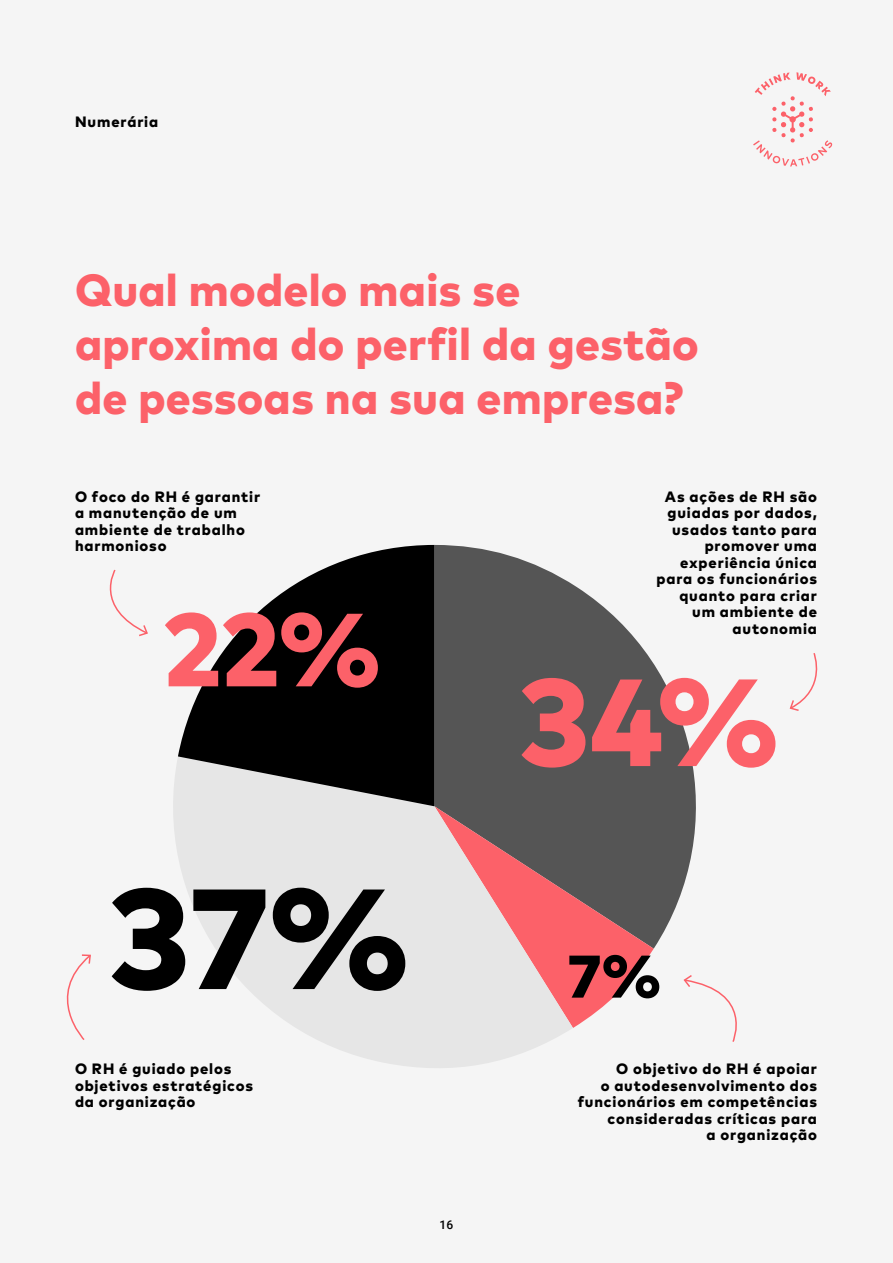
<style>
.page{position:relative;width:893px;height:1263px;background:#f5f5f5}
.page>*{position:absolute;margin:0;border:0;box-sizing:border-box;transform-origin:0 0}
.t1{font:800 142.2px "Mark";color:#000}
.t2{font:800 123.75px "Mark";color:#fc6169}
.t3{font:800 103.65px "Mark";color:#fc6169}
.t4{font:800 60px "Mark";color:#000}
.t5{font:800 45px/54px "Mark";letter-spacing:.005em;color:#fc6169}
.t6{font:800 15px/16.5px "Mark";letter-spacing:.055em;color:#000}
.t7{font:500 12px "Roboto";color:#000}
</style>
<div class="page">
<svg style="left:753px;top:72px;width:79px;height:95px"></svg>
<svg style="left:434px;top:545px;width:262px;height:403px;fill:#555"></svg>
<svg style="left:573px;top:806px;width:81px;height:222px;fill:#555"></svg>
<svg style="left:173px;top:756px;width:400px;height:312px;fill:#e6e6e6"></svg>
<svg style="left:178px;top:545px;width:256px;height:261px;fill:#000"></svg>
<svg style="left:109px;top:569px;width:39px;height:68px"></svg>
<svg style="left:789px;top:653px;width:29px;height:58px"></svg>
<svg style="left:66px;top:954px;width:25px;height:86px"></svg>
<svg style="left:683px;top:975px;width:54px;height:67px"></svg>
<p class="t6" style="left:75px;top:113px;width:85px">Numerária</p>
<h3 class="t5" style="left:75px;top:262px;width:625px">Qual modelo mais se aproxima do perfil da gestão de pessoas na sua empresa?</h3>
<p class="t6" style="left:75px;top:487px;width:187px">O foco do RH é garantir a manutenção de um ambiente de trabalho harmonioso</p>
<h3 class="t3" style="left:161px;top:582px;width:221px">22%</h3>
<h1 class="t1" style="left:107px;top:846px;width:304px">37%</h1>
<p class="t6" style="left:656px;top:487px;width:162px;text-align:right">As ações de RH são guiadas por dados, usados tanto para promover uma experiência única para os funcionários quanto para criar um ambiente de autonomia</p>
<h2 class="t2" style="left:517px;top:641px;width:263px">34%</h2>
<h3 class="t4" style="left:566px;top:937px;width:96px">7%</h3>
<p class="t6" style="left:75px;top:1060px;width:179px">O RH é guiado pelos objetivos estratégicos da organização</p>
<p class="t6" style="left:578px;top:1060px;width:241px;text-align:right">O objetivo do RH é apoiar<br>o autodesenvolvimento dos funcionários em competências consideradas críticas para<br>a organização</p>
<p class="t7" style="left:440px;top:1216px;width:15px">16</p>
</div>
